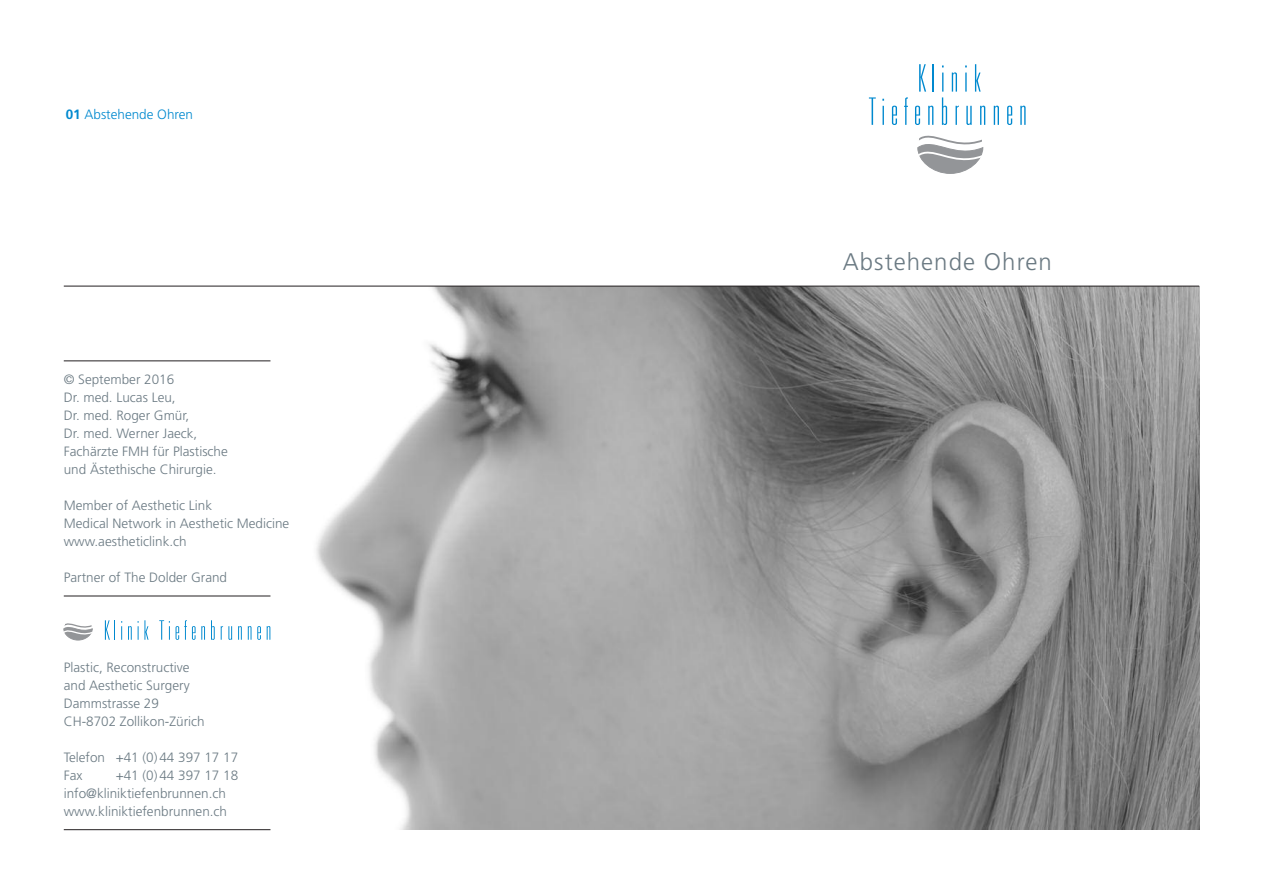
<style>
.page{position:relative;width:1263px;height:893px;background:#fff}
.page>*{position:absolute;margin:0;border:0;box-sizing:border-box;transform-origin:0 0}
.t1{font:300 24px "Frutiger";letter-spacing:.045em;color:#6b7a83}
.t2{font:300 13.5px/18px "Frutiger";color:#6b7a83}
.t3{font:300 13.5px "Frutiger";color:#0089cf}
.s1{font-weight:700}
</style>
<div class="page">
<img style="left:316px;top:287px;width:883px;height:542px">
<svg style="left:869px;top:97px;width:7px;height:28px"></svg>
<svg style="left:882px;top:99px;width:2px;height:26px"></svg>
<svg style="left:892px;top:106px;width:5px;height:19px"></svg>
<svg style="left:904px;top:97px;width:4px;height:28px"></svg>
<svg style="left:994px;top:106px;width:5px;height:19px"></svg>
<svg style="left:1007px;top:106px;width:5px;height:19px"></svg>
<svg style="left:1020px;top:106px;width:5px;height:19px"></svg>
<svg style="left:915px;top:64px;width:70px;height:110px"></svg>
<svg style="left:159px;top:620px;width:11px;height:20px"></svg>
<svg style="left:176px;top:620px;width:29px;height:20px"></svg>
<svg style="left:211px;top:620px;width:4px;height:20px"></svg>
<svg style="left:221px;top:626px;width:11px;height:14px"></svg>
<svg style="left:238px;top:626px;width:4px;height:14px"></svg>
<svg style="left:248px;top:626px;width:3px;height:14px"></svg>
<svg style="left:257px;top:626px;width:4px;height:14px"></svg>
<svg style="left:267px;top:626px;width:3px;height:14px"></svg>
<svg style="left:105px;top:620px;width:10px;height:20px"></svg>
<svg style="left:121px;top:621px;width:1px;height:19px"></svg>
<svg style="left:128px;top:626px;width:4px;height:14px"></svg>
<svg style="left:138px;top:620px;width:10px;height:20px"></svg>
<svg style="left:63px;top:623px;width:30px;height:17px"></svg>
<hr style="left:64px;top:596px;width:206px;height:1px;background:#231f20">
<hr style="left:64px;top:829px;width:206px;height:1px;background:#231f20">
<hr style="left:64px;top:286px;width:1135px;height:1px;background:#231f20">
<hr style="left:64px;top:361px;width:206px;height:1px;background:#231f20">
<p class="t3" style="left:66px;top:109px;width:129px"><span class="s1">01</span> Abstehende Ohren</p>
<p class="t2" style="left:64px;top:371px;width:166px">© September 2016<br>Dr. med. Lucas Leu,<br>Dr. med. Roger Gmür,<br>Dr. med. Werner Jaeck,<br>Fachärzte FMH für Plastische und Ästethische Chirurgie.</p>
<p class="t2" style="left:64px;top:497px;width:227px">Member of Aesthetic Link<br>Medical Network in Aesthetic Medicine www.aestheticlink.ch</p>
<p class="t2" style="left:64px;top:569px;width:165px">Partner of The Dolder Grand</p>
<p class="t2" style="left:64px;top:659px;width:142px">Plastic, Reconstructive and Aesthetic Surgery<br>Dammstrasse 29<br>CH-8702 Zollikon-Zürich</p>
<p class="t2" style="left:64px;top:749px;width:176px">Telefon +41 (0) 44 397 17 17<br>Fax</p>
<p class="t2" style="left:64px;top:767px;width:176px;text-indent:52px">+41 (0) 44 397 17 18 info@kliniktiefenbrunnen.ch www.kliniktiefenbrunnen.ch</p>
<h1 class="t1" style="left:843px;top:252px;width:210px">Abstehende Ohren</h1>
</div>
